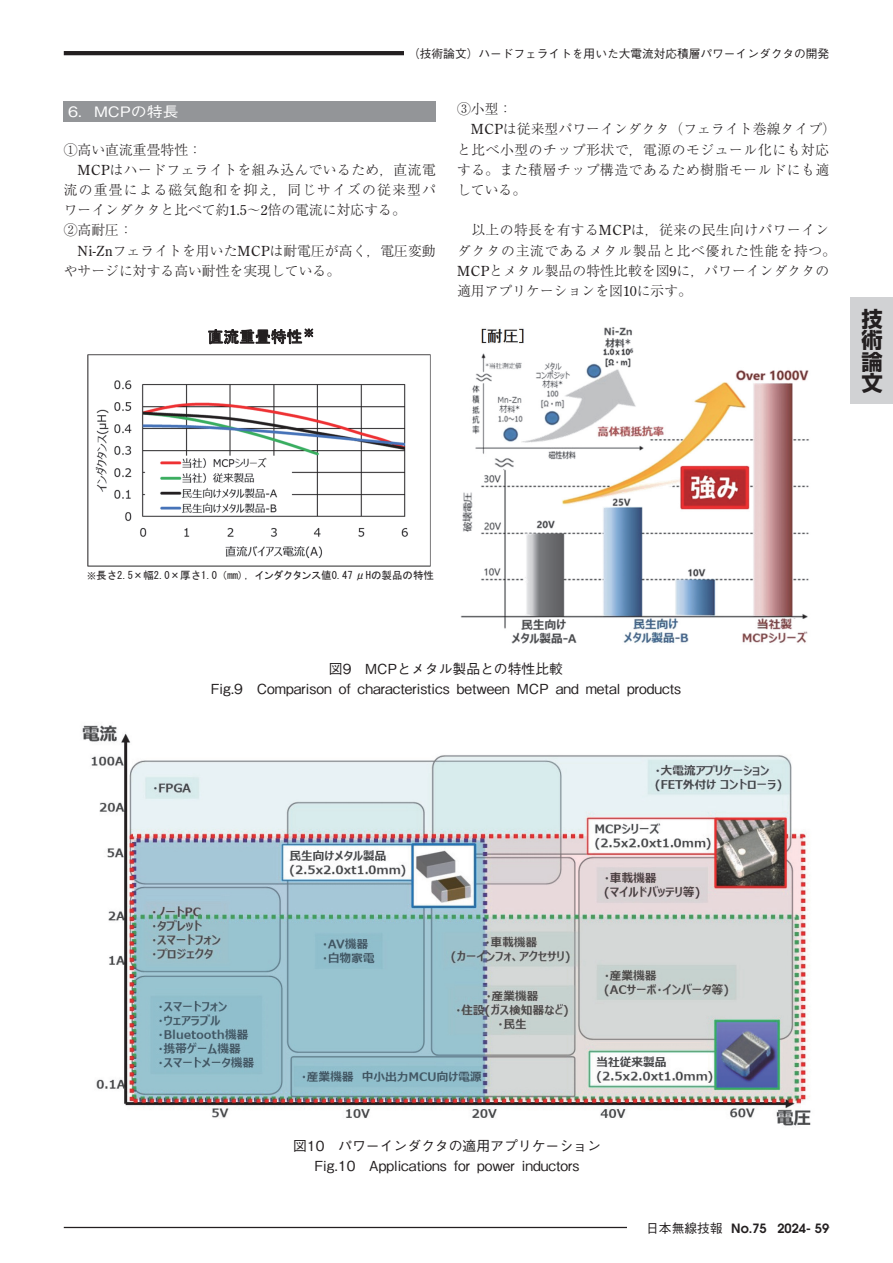
<style>
.page{position:relative;width:893px;height:1263px;background:#fff}
.page>*{position:absolute;margin:0;border:0;box-sizing:border-box;transform-origin:0 0}
.t1{font:700 21.3px/21.3px "Shin Go Pro";color:#231f20;text-align:justify}
.t2{font:15.75px "MS Gothic";letter-spacing:.005em;color:#231f20}
.t3{font:500 14.4px "Gothic BBB Pro";color:#fff;scale:1.11 1}
.t4{font:300 13.8px/20.2px "Ryumin Pro";letter-spacing:.03em;color:#231f20}
.t5{font:500 13.8px/20.2px "Gothic BBB Pro";color:#231f20;text-align:center}
.t6{font:300 13.8px "Ryumin Pro";color:#231f20}
.t7{font:300 13.8px "Ryumin Pro";letter-spacing:.005em;color:#231f20}
.t8{font:300 13.8px "Ryumin Pro";letter-spacing:.085em;color:#231f20}
.t9{font:600 12.75px "ITC Avant Garde Std";color:#231f20}
.t10{font:500 11.7px "Gothic BBB Pro";color:#231f20}
.t11{font:10.5px "MS Gothic";color:#231f20}
.s1{font-family:"Century Old Style Std";font-weight:400}
.s2{font-size:9px}
.s3{font-family:"Gothic BBB Pro";font-weight:500}
</style>
<div class="page">
<hr style="left:64px;top:1227px;width:765px;height:1px;background:#231f20">
<hr style="left:64px;top:51px;width:765px;height:4px;background:#231f20">
<div style="left:627px;top:1220px;width:202px;height:15px;background:#fff"></div>
<div style="left:404px;top:45px;width:425px;height:17px;background:#fff"></div>
<div style="left:850px;top:298px;width:43px;height:106px;background:#d1d2d4"></div>
<div style="left:64px;top:101px;width:372px;height:21px;background:#939598"></div>
<svg style="left:208px;top:329px;width:105px;height:16px"></svg>
<img style="left:87px;top:354px;width:343px;height:213px">
<img style="left:460px;top:327px;width:349px;height:317px">
<img style="left:82px;top:725px;width:729px;height:401px">
<p class="t10" style="left:408px;top:44px;width:422px">（技術論文）ハードフェライトを用いた大電流対応積層パワーインダクタの開発</p>
<p class="t3" style="left:68px;top:100px;width:101px">6．MCPの特長</p>
<p class="t6" style="left:64px;top:139px;width:140px">①高い直流重畳特性：</p>
<p class="t4" style="left:78px;top:158px;width:360px"><span class="s1">MCP</span>はハードフェライトを組み込んでいるため，直流電</p>
<p class="t8" style="left:64px;top:179px;width:374px">流の重畳による磁気飽和を抑え，同じサイズの従来型パ</p>
<p class="t6" style="left:64px;top:199px;width:344px">ワーインダクタと比べて約<span class="s1">1.5</span>～<span class="s1">2</span>倍の電流に対応する。</p>
<p class="t4" style="left:64px;top:219px;width:71px">②高耐圧：</p>
<p class="t7" style="left:78px;top:240px;width:360px"><span class="s1">Ni-Zn</span>フェライトを用いた<span class="s1">MCP</span>は耐電圧が高く，電圧変動</p>
<p class="t6" style="left:64px;top:260px;width:278px">やサージに対する高い耐性を実現している。</p>
<p class="t2" style="left:208px;top:329px;width:108px">直流重畳特性 <sup>※</sup></p>
<p class="t4" style="left:457px;top:98px;width:57px">③小型：</p>
<p class="t7" style="left:471px;top:118px;width:367px"><span class="s1">MCP</span>は従来型パワーインダクタ（フェライト巻線タイプ）</p>
<p class="t4" style="left:457px;top:138px;width:374px">と比べ小型のチップ形状で，電源のモジュール化にも対応</p>
<p class="t4" style="left:457px;top:158px;width:374px">する。また積層チップ構造であるため樹脂モールドにも適</p>
<p class="t4" style="left:457px;top:179px;width:71px">している。</p>
<p class="t4" style="left:457px;top:219px;width:380px">　以上の特長を有する<span class="s1">MCP</span>は，従来の民生向けパワーインダクタの主流であるメタル製品と比べ優れた性能を持つ。<br><span class="s1">MCP</span>とメタル製品の特性比較を図<span class="s1">9</span>に，パワーインダクタの適用アプリケーションを図<span class="s1">10</span>に示す。</p>
<h1 class="t1" style="left:862px;top:306px;width:23px">技術論文</h1>
<p class="t11" style="left:87px;top:570px;width:348px"><span class="s2">※</span>長さ2.5×幅2.0×厚さ1.0（mm），インダクタンス値0.47 μHの製品の特性</p>
<p class="t5" style="left:211px;top:657px;width:472px">図9　MCPとメタル製品との特性比較<br>Fig.9　Comparison of characteristics between MCP and metal products</p>
<p class="t5" style="left:293px;top:1134px;width:309px">図10　パワーインダクタの適用アプリケーション<br>Fig.10　Applications for power inductors</p>
<p class="t9" style="left:646px;top:1219px;width:184px"><span class="s3">日本無線技報</span> No.75 2024- 59</p>
</div>
